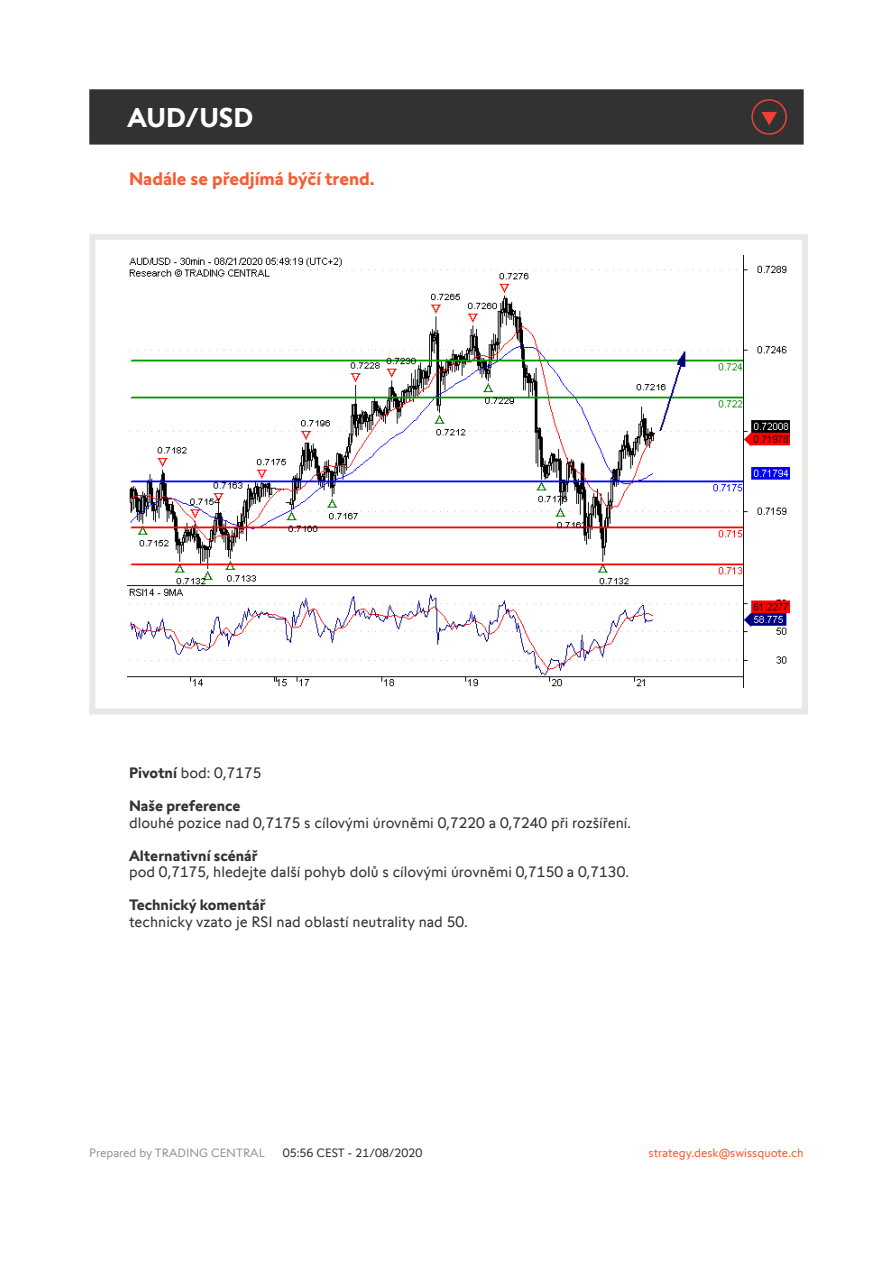
<style>
.page{position:relative;width:893px;height:1263px;background:#fff}
.page>*{position:absolute;margin:0;border:0;box-sizing:border-box;transform-origin:0 0}
.t1{font:700 27px "Swissquote CT";color:#fff}
.t2{font:700 18px "Swissquote CT";color:#fa5b35}
.t3{font:15px "Swissquote CT";color:#323232}
.t4{font:700 15px "Swissquote CT";color:#323232}
.t5{font:12px "Swissquote CT";color:#fa5b35}
.t6{font:12px "Swissquote CT";color:#939598}
.t7{font:12px "Swissquote CT";color:#323232}
.s1{font-weight:700}
</style>
<div class="page">
<div style="left:89px;top:234px;width:719px;height:480px;border:6px solid #e9e8e7"></div>
<div style="left:89px;top:89px;width:715px;height:56px;background:#323232;border:2px solid #323232"></div>
<img style="left:128px;top:255px;width:661px;height:432px">
<svg style="left:751px;top:99px;width:36px;height:36px"></svg>
<h1 class="t1" style="left:128px;top:101px;width:127px">AUD/USD</h1>
<p class="t2" style="left:129px;top:168px;width:247px">Nadále se předjímá býčí trend.</p>
<p class="t3" style="left:129px;top:764px;width:134px"><span class="s1">Pivotní</span> bod: 0,7175</p>
<p class="t4" style="left:129px;top:797px;width:113px">Naše preference</p>
<p class="t3" style="left:129px;top:814px;width:503px">dlouhé pozice nad 0,7175 s cílovými úrovněmi 0,7220 a 0,7240 při rozšíření.</p>
<p class="t4" style="left:129px;top:846px;width:130px">Alternativní scénář</p>
<p class="t3" style="left:129px;top:863px;width:501px">pod 0,7175, hledejte další pohyb dolů s cílovými úrovněmi 0,7150 a 0,7130.</p>
<p class="t4" style="left:129px;top:896px;width:138px">Technický komentář</p>
<p class="t3" style="left:129px;top:913px;width:340px">technicky vzato je RSI nad oblastí neutrality nad 50.</p>
<p class="t6" style="left:89px;top:1145px;width:177px">Prepared by TRADING CENTRAL</p>
<p class="t7" style="left:283px;top:1145px;width:141px">05:56 CEST - 21/08/2020</p>
<p class="t5" style="left:649px;top:1145px;width:157px">strategy.desk@swissquote.ch</p>
</div>
